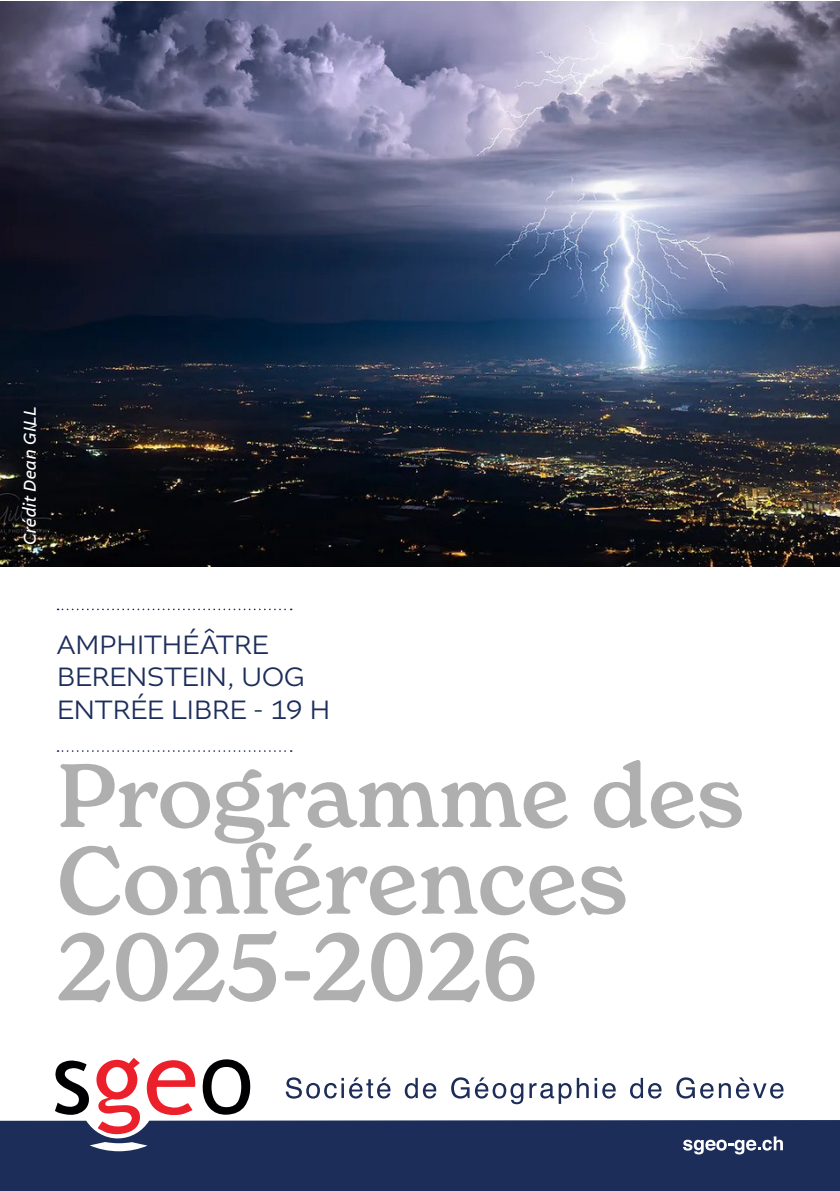
<style>
.page{position:relative;width:840px;height:1191px;background:#fff}
.page>*{position:absolute;margin:0;border:0;box-sizing:border-box;transform-origin:0 0}
.titre_conférence_-_recto{font:500 93px/86.6px "New Spirit";color:#afafaf}
.titre_conférence_-_recto-2{font:500 88px "New Spirit";color:#afafaf}
.infos{font:300 28px/32.2px "Altivo";letter-spacing:-.015em;color:#1d2d5a}
.texte{font:italic 18px "Altivo";letter-spacing:.01em;color:#fff}
</style>
<div class="page">
<div style="left:0;top:1120px;width:839px;height:71px;background:#1d2d5a"></div>
<svg style="left:285px;top:1077px;width:105px;height:21px"></svg>
<svg style="left:404px;top:1077px;width:32px;height:21px"></svg>
<svg style="left:451px;top:1077px;width:72px;height:27px"></svg>
<svg style="left:529px;top:1077px;width:59px;height:26px"></svg>
<svg style="left:594px;top:1077px;width:2px;height:21px"></svg>
<svg style="left:602px;top:1083px;width:13px;height:15px"></svg>
<svg style="left:630px;top:1077px;width:31px;height:21px"></svg>
<svg style="left:676px;top:1077px;width:107px;height:21px"></svg>
<svg style="left:682px;top:1136px;width:100px;height:18px"></svg>
<svg style="left:55px;top:1060px;width:34px;height:55px"></svg>
<svg style="left:202px;top:1059px;width:48px;height:56px"></svg>
<svg style="left:96px;top:1058px;width:99px;height:77px"></svg>
<svg style="left:90px;top:1142px;width:57px;height:9px"></svg>
<img style="left:0;top:2px;width:839px;height:565px">
<svg style="left:57px;top:608px;width:234px;height:2px"></svg>
<svg style="left:57px;top:750px;width:234px;height:2px"></svg>
<p class="texte" style="left:18px;top:545px;width:141px;rotate:-90deg">Crédit Dean GILL</p>
<p class="infos" style="left:57px;top:628px;width:250px">AMPHITHÉÂTRE<br>BERENSTEIN, UOG</p>
<p class="infos" style="left:57px;top:693px;width:275px">ENTRÉE LIBRE - 19 H</p>
<p class="titre_conférence_-_recto-2" style="left:57px;top:741px;width:688px">Programme des</p>
<p class="titre_conférence_-_recto" style="left:57px;top:836px;width:572px">Conférences<br>2025-2026</p>
</div>
